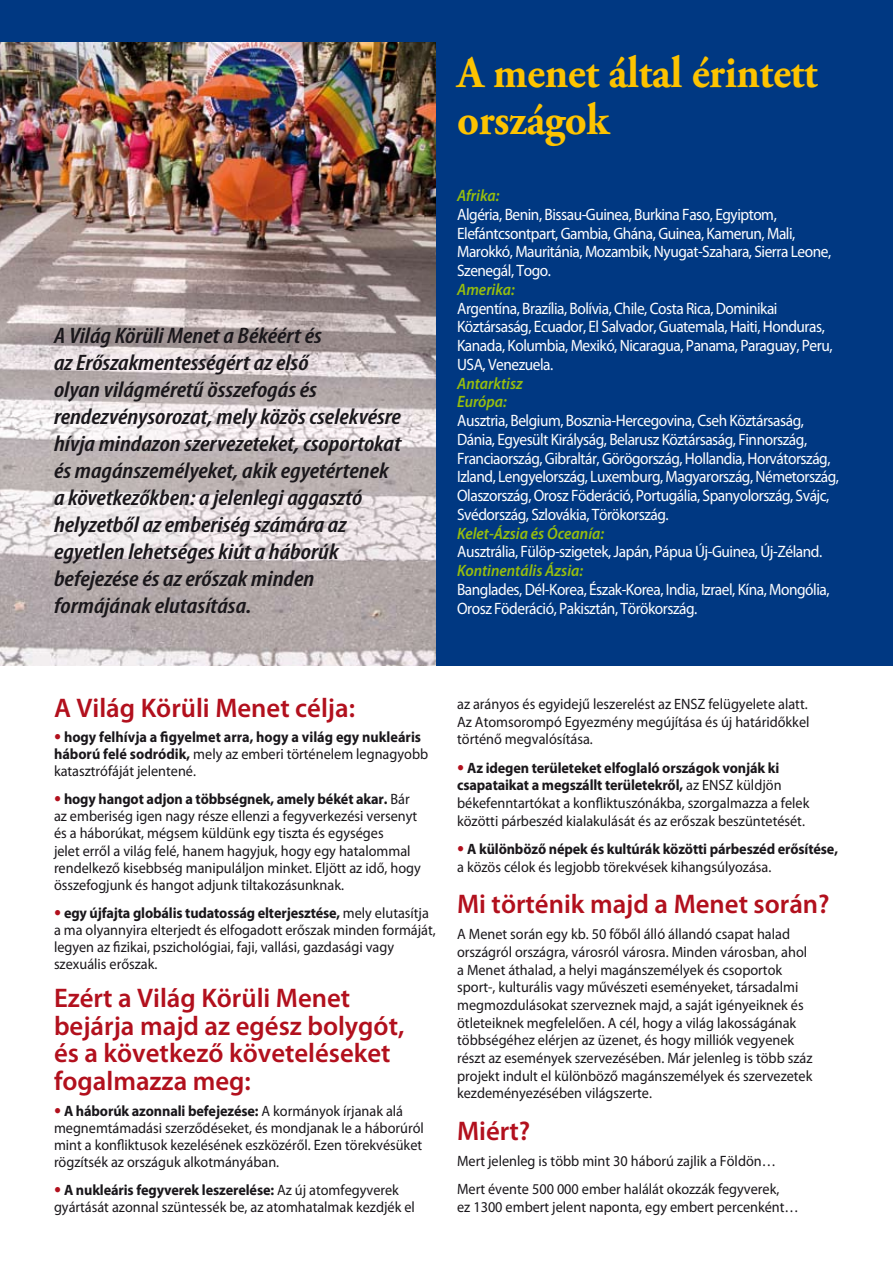
<style>
.page{position:relative;width:893px;height:1263px;background:#fff}
.page>*{position:absolute;margin:0;border:0;box-sizing:border-box;transform-origin:0 0}
.t1{font:700 45px/47.4px "Adobe Garamond Pro";letter-spacing:-.01em;color:#fdc300;scale:.95 1}
.t2{font:600 27px/27.6px "Myriad Pro Semi Bold H";color:#b2101d}
.t3{font:italic 600 condensed 22.5px/27px "Myriad Pro";color:#1a171b;scale:1.15 1}
.t4{font:16.5px/18.8px "Myriad Pro H";letter-spacing:-.03em;color:#fff;scale:.93 1}
.t5{font:15px/17.7px "Myriad Pro H";color:#1a171b;scale:.95 1}
.t6{font:700 15px/17.1px "Myriad Pro H";letter-spacing:-.01em;color:#1a171b;scale:.95 1}
.s1{font-family:"Myriad Pro";font-weight:600;font-style:italic;color:#97be0d}
.s2{font-family:"Helvetica Neue H Thin";font-weight:400;color:#b2101d}
.s3{font-weight:400}
.s4{font-family:"Helvetica Neue H Thin";color:#b2101d}
.s5{font-weight:700}
</style>
<div class="page">
<div style="left:0;top:0;width:893px;height:666px;background:#003882"></div>
<img style="left:0;top:43px;width:436px;height:623px">
<p class="t3" style="left:54px;top:321px;width:303px">A Világ Körüli Menet a Békéért és<br>az Erőszakmentességért az első<br>olyan világméretű összefogás és rendezvénysorozat, mely közös cselekvésre hívja mindazon szervezeteket, csoportokat és magánszemélyeket, akik egyetértenek a következőkben: a jelenlegi aggasztó helyzetből az emberiség számára az egyetlen lehetséges kiút a háborúk befejezése és az erőszak minden formájának elutasítása.</p>
<p class="t1" style="left:457px;top:49px;width:381px">A menet által érintett országok</p>
<p class="t4" style="left:457px;top:186px;width:412px"><span class="s1">Afrika:<br></span>Algéria, Benin, Bissau-Guinea, Burkina Faso, Egyiptom, Elefántcsontpart, Gambia, Ghána, Guinea, Kamerun, Mali, Marokkó, Mauritánia, Mozambik, Nyugat-Szahara, Sierra Leone, Szenegál, Togo.<br><span class="s1">Amerika:<br></span>Argentína, Brazília, Bolívia, Chile, Costa Rica, Dominikai Köztársaság, Ecuador, El Salvador, Guatemala, Haiti, Honduras, Kanada, Kolumbia, Mexikó, Nicaragua, Panama, Paraguay, Peru, USA, Venezuela.<br><span class="s1">Antarktisz<br>Európa:<br></span>Ausztria, Belgium, Bosznia-Hercegovina, Cseh Köztársaság, Dánia, Egyesült Királyság, Belarusz Köztársaság, Finnország, Franciaország, Gibraltár, Görögország, Hollandia, Horvátország, Izland, Lengyelország, Luxemburg, Magyarország, Németország, Olaszország, Orosz Föderáció, Portugália, Spanyolország, Svájc, Svédország, Szlovákia, Törökország.<br><span class="s1">Kelet-Ázsia és Óceanía:<br></span>Ausztrália, Fülöp-szigetek, Japán, Pápua Új-Guinea, Új-Zéland.<br><span class="s1">Kontinentális Ázsia:<br></span>Banglades, Dél-Korea, Észak-Korea, India, Izrael, Kína, Mongólia, Orosz Föderáció, Pakisztán, Törökország.</p>
<p class="t2" style="left:54px;top:693px;width:303px">A Világ Körüli Menet célja:</p>
<p class="t6" style="left:54px;top:728px;width:395px"><span class="s2">•</span> hogy felhívja a figyelmet arra, hogy a világ egy nukleáris háború felé sodródik, <span class="s3">mely az emberi történelem legnagyobb katasztrófáját jelentené.</span></p>
<p class="t5" style="left:54px;top:790px;width:388px;line-height:17.1px"><span class="s4">•</span> <span class="s5">hogy hangot adjon a többségnek, amely békét akar.</span> Bár az emberiség igen nagy része ellenzi a fegyverkezési versenyt és a háborúkat, mégsem küldünk egy tiszta és egységes<br>jelet erről a világ felé, hanem hagyjuk, hogy egy hatalommal rendelkező kisebbség manipuláljon minket. Eljött az idő, hogy összefogjunk és hangot adjunk tiltakozásunknak.</p>
<p class="t5" style="left:54px;top:904px;width:403px;line-height:17.1px"><span class="s4">•</span> <span class="s5">egy újfajta globális tudatosság elterjesztése,</span> mely elutasítja a ma olyannyira elterjedt és elfogadott erőszak minden formáját, legyen az fizikai, pszichológiai, faji, vallási, gazdasági vagy szexuális erőszak.</p>
<p class="t2" style="left:54px;top:983px;width:352px">Ezért a Világ Körüli Menet bejárja majd az egész bolygót, és a következő követeléseket fogalmazza meg:</p>
<p class="t5" style="left:54px;top:1102px;width:391px;line-height:17.1px"><span class="s4">•</span> <span class="s5">A háborúk azonnali befejezése:</span> A kormányok írjanak alá megnemtámadási szerződéseket, és mondjanak le a háborúról mint a konfliktusok kezelésének eszközéről. Ezen törekvésüket rögzítsék az országuk alkotmányában.</p>
<p class="t5" style="left:54px;top:1181px;width:381px;line-height:17.1px"><span class="s4">•</span> <span class="s5">A nukleáris fegyverek leszerelése:</span> Az új atomfegyverek gyártását azonnal szüntessék be, az atomhatalmak kezdjék el</p>
<p class="t5" style="left:457px;top:695px;width:372px">az arányos és egyidejű leszerelést az ENSZ felügyelete alatt.<br>Az Atomsorompó Egyezmény megújítása és új határidőkkel történő megvalósítása.</p>
<p class="t5" style="left:457px;top:758px;width:372px"><span class="s4">•</span> <span class="s5">Az idegen területeket elfoglaló országok vonják ki csapataikat a megszállt területekről,</span> az ENSZ küldjön békefenntartókat a konfliktuszónákba, szorgalmazza a felek közötti párbeszéd kialakulását és az erőszak beszüntetését.</p>
<p class="t6" style="left:457px;top:839px;width:402px;line-height:17.7px"><span class="s2">•</span> A különböző népek és kultúrák közötti párbeszéd erősítése, <span class="s3">a közös célok és legjobb törekvések kihangsúlyozása.</span></p>
<p class="t2" style="left:457px;top:889px;width:374px">Mi történik majd a Menet során?</p>
<p class="t5" style="left:457px;top:925px;width:376px">A Menet során egy kb. 50 főből álló állandó csapat halad országról országra, városról városra. Minden városban, ahol a Menet áthalad, a helyi magánszemélyek és csoportok sport-, kulturális vagy művészeti eseményeket, társadalmi megmozdulásokat szerveznek majd, a saját igényeiknek és ötleteiknek megfelelően. A cél, hogy a világ lakosságának többségéhez elérjen az üzenet, és hogy milliók vegyenek részt az események szervezésében. Már jelenleg is több száz projekt indult el különböző magánszemélyek és szervezetek kezdeményezésében világszerte.</p>
<p class="t2" style="left:457px;top:1116px;width:75px">Miért?</p>
<p class="t5" style="left:457px;top:1147px;width:341px;line-height:28.2px">Mert jelenleg is több mint 30 háború zajlik a Földön…<br>Mert évente 500 000 ember halálát okozzák fegyverek,</p>
<p class="t5" style="left:457px;top:1198px;width:361px">ez 1300 embert jelent naponta, egy embert percenként…</p>
</div>
